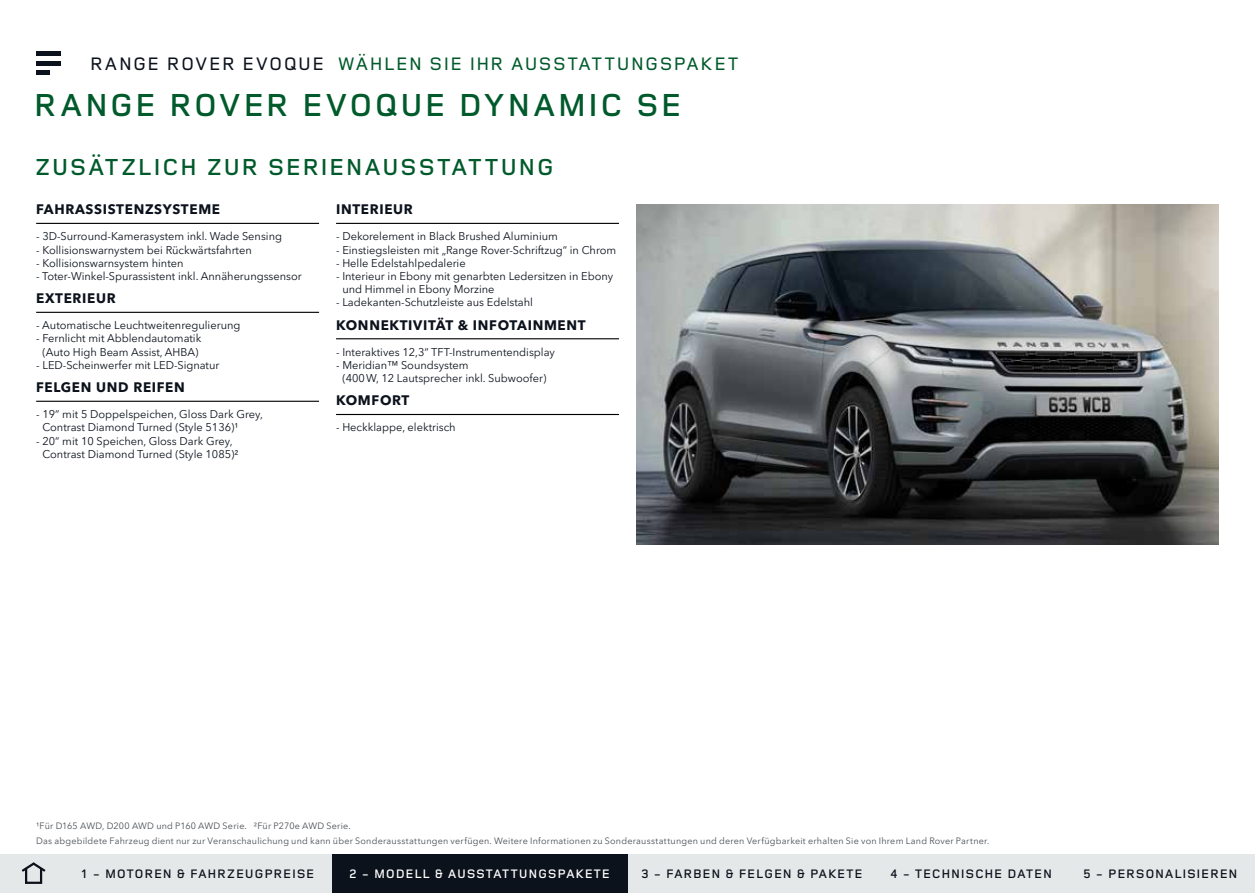
<style>
.page{position:relative;width:1255px;height:893px;background:#fff}
.page>*{position:absolute;margin:0;border:0;box-sizing:border-box;transform-origin:0 0}
.t1{font:600 33px "Land Rover Wide";letter-spacing:-.005em;color:#005a2b}
.t2{font:600 24px "Land Rover Wide";color:#005a2b}
.t3{font:500 18.75px "Land Rover Wide";color:#005a2b}
.t4{font:700 13.5px "Avenir Next W1 G";letter-spacing:.05em;color:#0c121c}
.t5{font:600 12.75px "Land Rover Wide";color:#0c121c}
.t6{font:600 12.75px "Land Rover Wide";color:#fff}
.t7{font:10.95px/13.2px "Avenir Next W1 G";color:#0c121c}
.t8{font:9px/15px "Avenir Next W1 G";letter-spacing:.025em;color:#4a4f54}
.s1{color:#0c121c}
</style>
<div class="page">
<img style="left:636px;top:204px;width:582px;height:340px">
<svg style="left:36px;top:55px;width:24px;height:16px"></svg>
<hr style="left:36px;top:51px;width:24px;height:4px;background:#0c121c">
<hr style="left:36px;top:61px;width:24px;height:4px;background:#0c121c">
<hr style="left:36px;top:71px;width:14px;height:4px;background:#0c121c">
<div style="left:0;top:855px;width:64px;height:38px;background:#e4e8e8"></div>
<svg style="left:21px;top:862px;width:25px;height:11px"></svg>
<div style="left:25px;top:867px;width:17px;height:17px;border:2px solid #0c121c"></div>
<div style="left:64px;top:855px;width:268px;height:38px;background:#e4e8e8"></div>
<div style="left:627px;top:855px;width:249px;height:38px;background:#e4e8e8"></div>
<div style="left:876px;top:855px;width:189px;height:38px;background:#e4e8e8"></div>
<div style="left:1065px;top:855px;width:189px;height:38px;background:#e4e8e8"></div>
<div style="left:332px;top:855px;width:295px;height:38px;background:#0c121c"></div>
<hr style="left:36px;top:223px;width:283px;height:1px;background:#000">
<hr style="left:36px;top:312px;width:283px;height:1px;background:#000">
<hr style="left:36px;top:401px;width:283px;height:1px;background:#000">
<hr style="left:336px;top:223px;width:283px;height:1px;background:#000">
<hr style="left:336px;top:338px;width:283px;height:1px;background:#000">
<hr style="left:336px;top:414px;width:283px;height:1px;background:#000">
<h3 class="t3" style="left:89px;top:50px;width:651px"><span class="s1">RANGE ROVER EVOQUE</span> WÄHLEN SIE IHR AUSSTATTUNGSPAKET</h3>
<h1 class="t1" style="left:33px;top:82px;width:651px">RANGE ROVER EVOQUE DYNAMIC SE</h1>
<h2 class="t2" style="left:34px;top:150px;width:522px">ZUSÄTZLICH ZUR SERIENAUSSTATTUNG</h2>
<p class="t4" style="left:36px;top:199px;width:185px">FAHRASSISTENZSYSTEME</p>
<p class="t7" style="left:36px;top:229px;width:247px">- 3D-Surround-Kamerasystem inkl. Wade Sensing</p>
<p class="t7" style="left:36px;top:242px;width:217px">- Kollisionswarnystem bei Rückwärtsfahrten</p>
<p class="t7" style="left:36px;top:255px;width:149px">- Kollisionswarnsystem hinten</p>
<p class="t7" style="left:36px;top:269px;width:267px">- Toter-Winkel-Spurassistent inkl. Annäherungssensor</p>
<p class="t4" style="left:36px;top:288px;width:81px">EXTERIEUR</p>
<p class="t7" style="left:36px;top:318px;width:206px">- Automatische Leuchtweitenregulierung</p>
<p class="t7" style="left:36px;top:331px;width:167px;text-align:center">- Fernlicht mit Abblendautomatik (Auto High Beam Assist, AHBA)</p>
<p class="t7" style="left:36px;top:357px;width:185px">- LED-Scheinwerfer mit LED-Signatur</p>
<p class="t4" style="left:36px;top:377px;width:150px">FELGEN UND REIFEN</p>
<p class="t7" style="left:42px;top:407px;width:222px;text-indent:-6px">- 19“ mit 5 Doppelspeichen, Gloss Dark Grey,<br>Contrast Diamond Turned (Style 5136)1</p>
<p class="t7" style="left:36px;top:433px;width:204px;text-align:center">- 20“ mit 10 Speichen, Gloss Dark Grey,<br>Contrast Diamond Turned (Style 1085)2</p>
<p class="t4" style="left:336px;top:199px;width:78px">INTERIEUR</p>
<p class="t7" style="left:336px;top:229px;width:223px">- Dekorelement in Black Brushed Aluminium</p>
<p class="t7" style="left:336px;top:242px;width:282px">- Einstiegsleisten mit „Range Rover-Schriftzug“ in Chrom</p>
<p class="t7" style="left:336px;top:255px;width:131px">- Helle Edelstahlpedalerie</p>
<p class="t7" style="left:342px;top:269px;width:272px;text-indent:-6px">- Interieur in Ebony mit genarbten Ledersitzen in Ebony und Himmel in Ebony Morzine</p>
<p class="t7" style="left:336px;top:295px;width:198px">- Ladekanten-Schutzleiste aus Edelstahl</p>
<p class="t4" style="left:336px;top:314px;width:251px">KONNEKTIVITÄT &amp; INFOTAINMENT</p>
<p class="t7" style="left:336px;top:344px;width:220px">- Interaktives 12,3“ TFT-Instrumentendisplay</p>
<p class="t7" style="left:342px;top:357px;width:205px;text-indent:-6px">- Meridian™ Soundsystem<br>(400W, 12 Lautsprecher inkl. Subwoofer)</p>
<p class="t4" style="left:336px;top:390px;width:75px">KOMFORT</p>
<p class="t7" style="left:336px;top:420px;width:121px">- Heckklappe, elektrisch</p>
<p class="t8" style="left:36px;top:817px;width:954px">1Für D165 AWD, D200 AWD und P160 AWD Serie. 2Für P270e AWD Serie.<br>Das abgebildete Fahrzeug dient nur zur Veranschaulichung und kann über Sonderausstattungen verfügen. Weitere Informationen zu Sonderausstattungen und deren Verfügbarkeit erhalten Sie von Ihrem Land Rover Partner.</p>
<p class="t5" style="left:81px;top:865px;width:235px">1 - MOTOREN &amp; FAHRZEUGPREISE</p>
<p class="t6" style="left:349px;top:865px;width:263px">2 - MODELL &amp; AUSSTATTUNGSPAKETE</p>
<p class="t5" style="left:640px;top:865px;width:224px">3 - FARBEN &amp; FELGEN &amp; PAKETE</p>
<p class="t5" style="left:889px;top:865px;width:164px">4 - TECHNISCHE DATEN</p>
<p class="t5" style="left:1082px;top:865px;width:156px">5 - PERSONALISIEREN</p>
</div>
